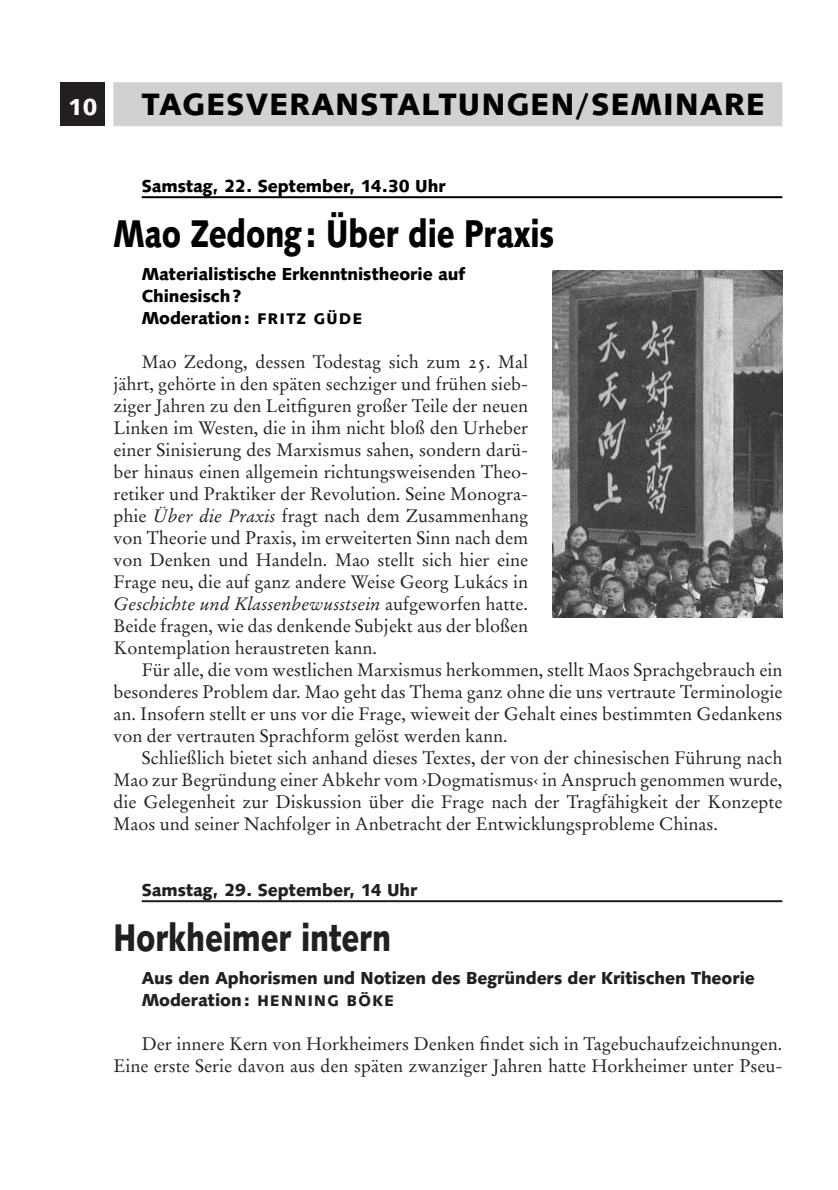
<style>
.page{position:relative;width:838px;height:1190px;background:#fff}
.page>*{position:absolute;margin:0;border:0;box-sizing:border-box;transform-origin:0 0}
.t1{font:800 40px "Syntax H";color:#000;scale:.8 1}
.t2{font:800 40px "Syntax H";color:#231f20;scale:.8 1}
.t3{font:800 32px "Syntax H";letter-spacing:.05em;color:#000}
.t4{font:800 24px "Syntax H";color:#fff}
.t5{font:18px/22px "Stempel Garamond Roman Os F";color:#231f20;text-align:justify}
.t6{font:800 18px/22px "Syntax H";color:#231f20}
.t7{font:800 18px/22px "Syntax H";color:#000}
.t8{font:18px "Stempel Garamond Italic Os F";color:#231f20}
.s1{font-size:16px}
.s2{font-family:"Stempel Garamond Italic Os F"}
.s3{font-family:"Stempel Garamond Roman Os F"}
</style>
<div class="page">
<div style="left:61px;top:82px;width:44px;height:44px;background:#231f20"></div>
<div style="left:113px;top:82px;width:669px;height:44px;background:#d1d1d1"></div>
<hr style="left:142px;top:196px;width:640px;height:2px;background:#000">
<hr style="left:142px;top:900px;width:640px;height:2px;background:#231f20">
<img style="left:552px;top:271px;width:230px;height:347px">
<h3 class="t4" style="left:68px;top:98px;width:31px">10</h3>
<h2 class="t3" style="left:142px;top:92px;width:624px">TAGESVERANSTALTUNGEN/SEMINARE</h2>
<p class="t7" style="left:142px;top:177px;width:305px">Samstag, 22. September, 14.30 Uhr</p>
<h1 class="t1" style="left:113px;top:218px;width:552px">Mao Zedong: Über die Praxis</h1>
<p class="t7" style="left:142px;top:265px;width:325px">Materialistische Erkenntnistheorie auf<br>Chinesisch?<br>Moderation: <span class="s1">FRITZ GÜDE</span></p>
<p class="t5" style="left:113px;top:353px;width:416px;text-indent:28px">Mao Zedong, dessen Todestag sich zum 25. Mal jährt, gehörte in den späten sechziger und frühen sieb&shy;ziger Jahren zu den Leitfiguren großer Teile der neuen Linken im Westen, die in ihm nicht bloß den Urheber einer Sinisierung des Marxismus sahen, sondern darü&shy;ber hinaus einen allgemein richtungsweisenden Theo&shy;retiker und Praktiker der Revolution. Seine Monogra&shy;phie <span class="s2">Über die Praxis</span> fragt nach dem Zusammenhang von Theorie und Praxis, im erweiterten Sinn nach dem von Denken und Handeln. Mao stellt sich hier eine Frage neu, die auf ganz andere Weise Georg Lukács in</p>
<p class="t8" style="left:113px;top:596px;width:416px">Geschichte und Klassenbewusstsein <span class="s3">aufgeworfen hatte.</span></p>
<p class="t5" style="left:113px;top:617px;width:416px">Beide fragen, wie das denkende Subjekt aus der bloßen<br>Kontemplation heraustreten kann.</p>
<p class="t5" style="left:113px;top:661px;width:671px;text-indent:28px">Für alle, die vom westlichen Marxismus herkommen, stellt Maos Sprachgebrauch ein besonderes Problem dar. Mao geht das Thema ganz ohne die uns vertraute Terminologie an. Insofern stellt er uns vor die Frage, wieweit der Gehalt eines bestimmten Gedankens von der vertrauten Sprachform gelöst werden kann.</p>
<p class="t5" style="left:113px;top:749px;width:670px;text-indent:28px">Schließlich bietet sich anhand dieses Textes, der von der chinesischen Führung nach Mao zur Begründung einer Abkehr vom ›Dogmatismus‹ in Anspruch genommen wurde, die Gelegenheit zur Diskussion über die Frage nach der Tragfähigkeit der Konzepte Maos und seiner Nachfolger in Anbetracht der Entwicklungsprobleme Chinas.</p>
<p class="t6" style="left:142px;top:881px;width:277px">Samstag, 29. September, 14 Uhr</p>
<h1 class="t2" style="left:113px;top:922px;width:349px">Horkheimer intern</h1>
<p class="t6" style="left:142px;top:969px;width:615px">Aus den Aphorismen und Notizen des Begründers der Kritischen Theorie<br>Moderation: <span class="s1">HENNING BÖKE</span></p>
<p class="t5" style="left:113px;top:1035px;width:670px;text-align:right">Der innere Kern von Horkheimers Denken findet sich in Tagebuchaufzeichnungen.<br>Eine erste Serie davon aus den späten zwanziger Jahren hatte Horkheimer unter Pseu-</p>
</div>
